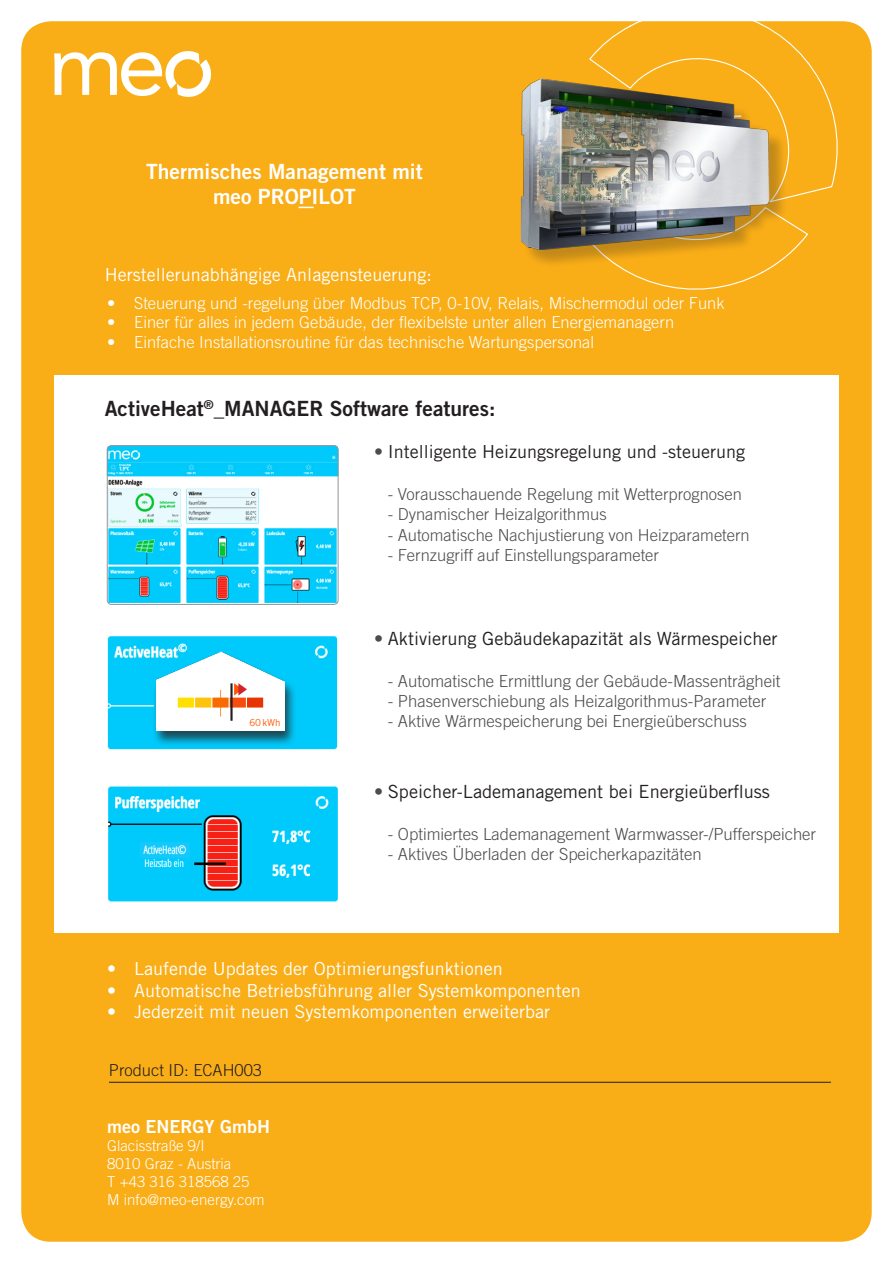
<style>
.page{position:relative;width:893px;height:1263px;background:#fff}
.page>*{position:absolute;margin:0;border:0;box-sizing:border-box;transform-origin:0 0}
.t1{font:21px "Trade Gothic LT Std Bd 2";color:#231f20}
.t2{font:21px "Trade Gothic Bold Two";color:#fff}
.t3{font:18.15px "Trade Gothic LT Std";color:#231f20}
.t4{font:18px "Trade Gothic LT Std";color:#fff}
.t5{font:18px "Trade Gothic LT Std";color:#231f20}
.Aufzählung-klein{font:18px "Trade Gothic LT Std Bd 2";color:#fff}
.t6{font:300 16.65px "Trade Gothic LT Std";color:#4b4c4d}
.t7{font:300 16.5px "Trade Gothic LT Std";color:#fff}
.t8{font:300 16.5px "Trade Gothic LT Std";color:#4b4c4d}
.Lauftext{font:300 16.5px "Trade Gothic";color:#231f20}
.Aufzählung-klein-2{font:300 15px/18px "Trade Gothic LT Std";color:#fff}
.t9{font:9.6px "Trade Gothic LT Std";color:#ff5700}
.s1{color:#4b4c4d}
</style>
<div class="page">
<div style="left:21px;top:21px;width:851px;height:1221px;background:#f9ad17;border-radius:30px"></div>
<svg style="left:54px;top:51px;width:158px;height:46px"></svg>
<svg style="left:552px;top:21px;width:289px;height:269px"></svg>
<div style="left:54px;top:375px;width:785px;height:557px;background:#fff"></div>
<img style="left:107px;top:445px;width:231px;height:79px">
<img style="left:109px;top:524px;width:73px;height:3px">
<img style="left:109px;top:527px;width:227px;height:75px">
<img style="left:108px;top:786px;width:230px;height:116px">
<img style="left:107px;top:636px;width:231px;height:114px">
<div style="left:156px;top:661px;width:172px;height:81px;background:#00cafb"></div>
<div style="left:152px;top:652px;width:145px;height:94px;background:#231f20;opacity:.75"></div>
<img style="left:156px;top:650px;width:128px;height:81px">
<hr style="left:230px;top:683px;width:3px;height:38px;background:#231f20">
<svg style="left:234px;top:683px;width:13px;height:12px"></svg>
<div style="left:107px;top:445px;width:231px;height:160px;border:1px solid #939598;border-radius:4px"></div>
<img style="left:140px;top:843px;width:49px;height:14px">
<hr style="left:109px;top:1082px;width:722px;height:1px;background:#231f20">
<svg style="left:298px;top:207px;width:16px;height:1px"></svg>
<div style="left:523px;top:81px;width:265px;height:187px;background:#231f20;opacity:.25"></div>
<img style="left:520px;top:69px;width:262px;height:190px">
<p class="t2" style="left:146px;top:159px;width:278px">Thermisches Management mit</p>
<p class="t2" style="left:213px;top:184px;width:144px">meo PROPILOT</p>
<p class="t4" style="left:105px;top:263px;width:329px">Herstellerunabhängige Anlagensteuerung:</p>
<p class="t7" style="left:107px;top:293px;width:619px">• Steuerung und -regelung über Modbus TCP, 0-10V, Relais, Mischermodul oder Funk</p>
<p class="t7" style="left:107px;top:313px;width:568px">• Einer für alles in jedem Gebäude, der flexibelste unter allen Energiemanagern</p>
<p class="t7" style="left:107px;top:333px;width:488px">• Einfache Installationsroutine für das technische Wartungspersonal</p>
<p class="t1" style="left:105px;top:395px;width:392px">ActiveHeat<sup>®</sup>_MANAGER Software features:</p>
<p class="t5" style="left:374px;top:441px;width:372px"><span class="s1">•</span> Intelligente Heizungsregelung und -steuerung</p>
<p class="t8" style="left:388px;top:484px;width:356px">- Vorausschauende Regelung mit Wetterprognosen</p>
<p class="t8" style="left:388px;top:504px;width:221px">- Dynamischer Heizalgorithmus</p>
<p class="t8" style="left:388px;top:525px;width:364px">- Automatische Nachjustierung von Heizparametern</p>
<p class="t8" style="left:388px;top:545px;width:273px">- Fernzugriff auf Einstellungsparameter</p>
<p class="t9" style="left:249px;top:717px;width:33px">60kWh</p>
<p class="t3" style="left:374px;top:628px;width:405px"><span class="s1">•</span> Aktivierung Gebäudekapazität als Wärmespeicher</p>
<p class="t6" style="left:388px;top:671px;width:394px">- Automatische Ermittlung der Gebäude-Massenträgheit</p>
<p class="t6" style="left:388px;top:691px;width:380px">- Phasenverschiebung als Heizalgorithmus-Parameter</p>
<p class="t6" style="left:388px;top:711px;width:360px">- Aktive Wärmespeicherung bei Energieüberschuss</p>
<p class="t3" style="left:374px;top:781px;width:397px"><span class="s1">•</span> Speicher-Lademanagement bei Energieüberfluss</p>
<p class="t6" style="left:388px;top:824px;width:430px">- Optimiertes Lademanagement Warmwasser-/Pufferspeicher</p>
<p class="t6" style="left:388px;top:844px;width:315px">- Aktives Überladen der Speicherkapazitäten</p>
<p class="t4" style="left:107px;top:958px;width:397px">• Laufende Updates der Optimierungsfunktionen</p>
<p class="t4" style="left:107px;top:979px;width:475px">• Automatische Betriebsführung aller Systemkomponenten</p>
<p class="t4" style="left:107px;top:1001px;width:444px">• Jederzeit mit neuen Systemkomponenten erweiterbar</p>
<p class="Lauftext" style="left:109px;top:1060px;width:155px">Product ID: ECAH003</p>
<p class="Aufzählung-klein" style="left:107px;top:1115px;width:164px">meo ENERGY GmbH</p>
<p class="Aufzählung-klein-2" style="left:107px;top:1136px;width:159px">Glacisstraße 9/I<br>8010 Graz - Austria<br>T +43 316 318568 25<br>M info@meo-energy.com</p>
</div>
